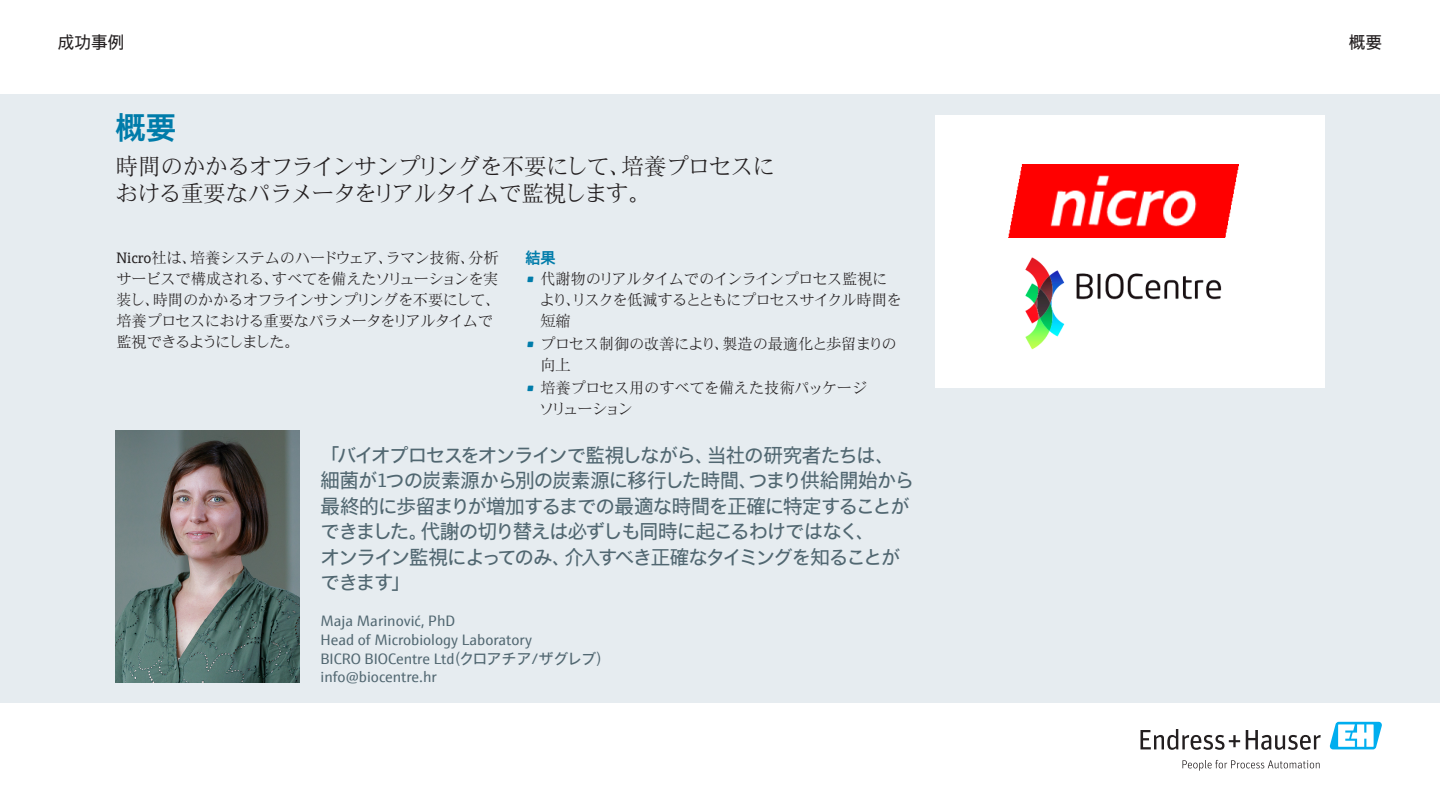
<style>
.page{position:relative;width:1440px;height:810px;background:#fff}
.page>*{position:absolute;margin:0;border:0;box-sizing:border-box;transform-origin:0 0}
.Headline{font:700 30.3px "E+H Sans JP";color:#007caa}
.Sub_Head_inner_page{font:22.5px/27px "E+H Serif JP";letter-spacing:-.03em;color:#231f20}
.Quote__differnt_color_options{font:19.5px/25.5px "E+H Sans JP";letter-spacing:-.065em;color:#516771}
.Topic{font:16.65px "E+H Sans JP";color:#231f20}
.Copy_default{font:15.15px/21px "E+H Serif JP";letter-spacing:-.025em;color:#231f20}
.Quote__differnt_color_options-2{font:15.15px "E+H Sans JP";color:#516771}
.Copy_default-2{font:700 15.15px "E+H Sans JP";color:#007caa}
.s1{color:#007caa}
</style>
<div class="page">
<svg style="left:1141px;top:729px;width:99px;height:21px"></svg>
<svg style="left:1246px;top:730px;width:75px;height:20px"></svg>
<svg style="left:1182px;top:760px;width:138px;height:11px"></svg>
<svg style="left:1329px;top:722px;width:53px;height:27px"></svg>
<div style="left:0;top:94px;width:1440px;height:610px;background:#e6ecf0"></div>
<div style="left:935px;top:116px;width:389px;height:272px;background:#fff"></div>
<img style="left:1025px;top:257px;width:197px;height:93px">
<img style="left:1008px;top:165px;width:231px;height:72px">
<img style="left:116px;top:430px;width:184px;height:252px">
<p class="Topic" style="left:58px;top:32px;width:68px">成功事例</p>
<p class="Topic" style="left:1349px;top:32px;width:35px">概要</p>
<p class="Headline" style="left:116px;top:110px;width:62px">概要</p>
<p class="Sub_Head_inner_page" style="left:116px;top:153px;width:661px">時間のかかるオフラインサンプリングを不要にして、培養プロセスにおける重要なパラメータをリアルタイムで監視します。</p>
<p class="Copy_default" style="left:116px;top:247px;width:385px">Nicro社は、培養システムのハードウェア、ラマン技術、分析サービスで構成される、すべてを備えたソリューションを実装し、時間のかかるオフラインサンプリングを不要にして、培養プロセスにおける重要なパラメータをリアルタイムで監視できるようにしました。</p>
<p class="Copy_default-2" style="left:525px;top:248px;width:32px">結果</p>
<p class="Copy_default" style="left:540px;top:268px;width:363px;text-indent:-14px"><span class="s1">•</span> 代謝物のリアルタイムでのインラインプロセス監視により、リスクを低減するとともにプロセスサイクル時間を短縮</p>
<p class="Copy_default" style="left:540px;top:333px;width:358px;text-indent:-14px"><span class="s1">•</span> プロセス制御の改善により、製造の最適化と歩留まりの向上</p>
<p class="Copy_default" style="left:539px;top:378px;width:330px;text-indent:-13px"><span class="s1">•</span> 培養プロセス用のすべてを備えた技術パッケージソリューション</p>
<p class="Quote__differnt_color_options" style="left:320px;top:442px;width:595px">「バイオプロセスをオンラインで監視しながら、当社の研究者たちは、細菌が1つの炭素源から別の炭素源に移行した時間、つまり供給開始から最終的に歩留まりが増加するまでの最適な時間を正確に特定することができました。代謝の切り替えは必ずしも同時に起こるわけではなく、<br>オンライン監視によってのみ、介入すべき正確なタイミングを知ることができます」</p>
<p class="Quote__differnt_color_options-2" style="left:320px;top:612px;width:136px">Maja Marinović, PhD</p>
<p class="Quote__differnt_color_options-2" style="left:320px;top:631px;width:213px">Head of Microbiology Laboratory</p>
<p class="Quote__differnt_color_options-2" style="left:320px;top:650px;width:292px">BICRO BIOCentre Ltd（クロアチア/ザグレブ）</p>
<p class="Quote__differnt_color_options-2" style="left:320px;top:668px;width:118px">info@biocentre.hr</p>
</div>
